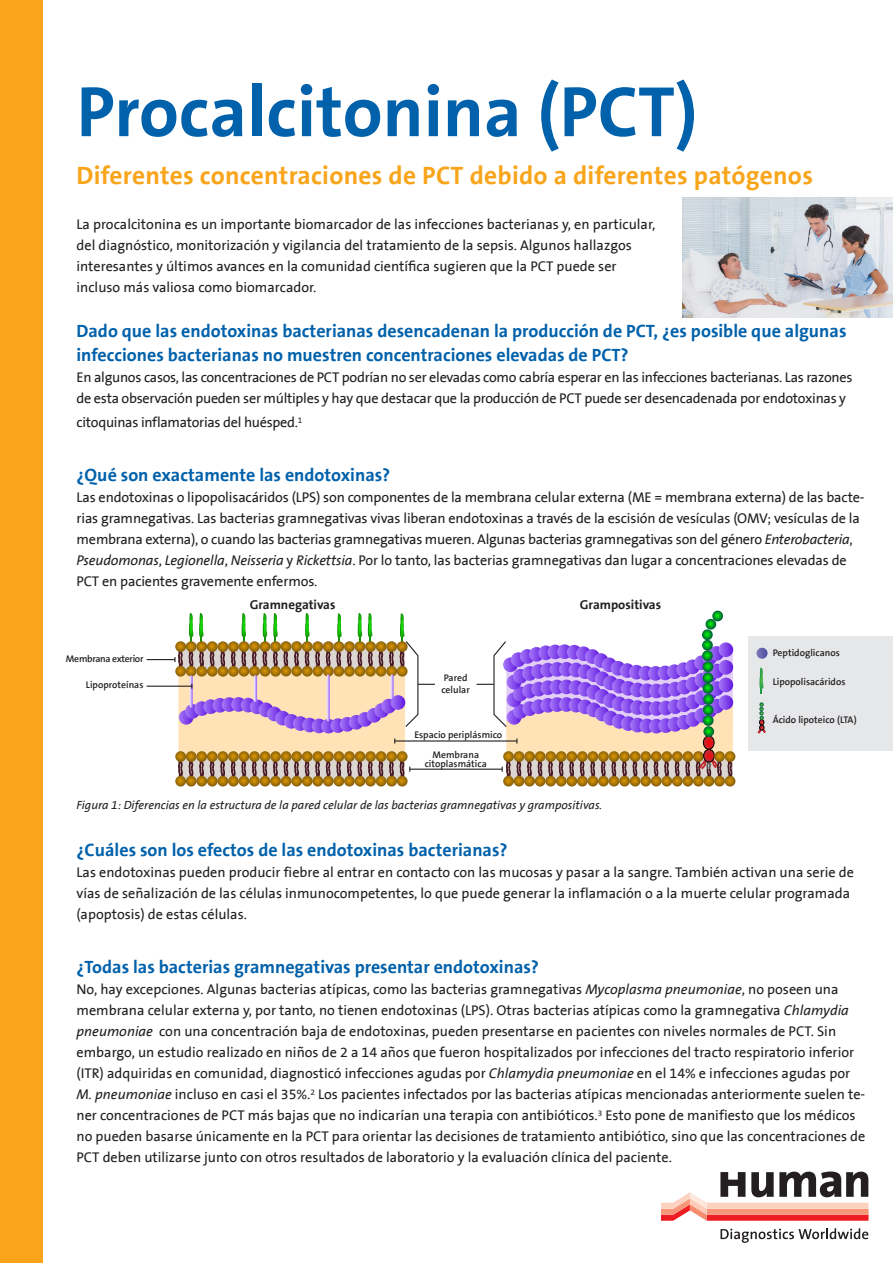
<style>
.page{position:relative;width:893px;height:1263px;background:#fff}
.page>*{position:absolute;margin:0;border:0;box-sizing:border-box;transform-origin:0 0}
.t1{font:700 72px "The Sans B7";color:#0161ab}
.t2{font:700 25.5px "The Sans B7";letter-spacing:.01em;color:#f9a51b}
.t3{font:700 18px/24px "The Sans B7";color:#0161ab}
.t4{font:14.25px/21px "The Sans B5 Plain";color:#231f20}
.t5{font:14.25px/21px "The Sans B5 Plain";letter-spacing:-.02em;color:#231f20}
.t6{font:700 13.05px "The Sans B7";color:#231f20}
.t7{font:italic 12px "The Sans B5 Plain";color:#231f20}
.t8{font:600 9.75px "The Sans B6";color:#231f20}
.t9{font:600 9.75px "The Sans B6";letter-spacing:-.03em;color:#231f20}
.s1{font-style:italic}
</style>
<div class="page">
<svg style="left:661px;top:1171px;width:207px;height:50px"></svg>
<svg style="left:720px;top:1228px;width:148px;height:15px"></svg>
<img style="left:682px;top:197px;width:211px;height:120px">
<div style="left:748px;top:636px;width:145px;height:114px;background:#e6e7e9"></div>
<hr style="left:410px;top:769px;width:92px;height:1px;background:#231f20">
<hr style="left:395px;top:740px;width:122px;height:1px;background:#231f20">
<svg style="left:147px;top:613px;width:288px;height:173px"></svg>
<svg style="left:477px;top:611px;width:258px;height:175px"></svg>
<svg style="left:756px;top:648px;width:11px;height:11px"></svg>
<svg style="left:759px;top:667px;width:4px;height:27px"></svg>
<svg style="left:758px;top:702px;width:7px;height:31px"></svg>
<div style="left:0;top:0;width:43px;height:1263px;background:#f9a51b"></div>
<p class="t1" style="left:77px;top:74px;width:622px">Procalcitonina (PCT)</p>
<p class="t2" style="left:77px;top:162px;width:738px">Diferentes concentraciones de PCT debido a diferentes patógenos</p>
<p class="t4" style="left:77px;top:214px;width:580px">La procalcitonina es un importante biomarcador de las infecciones bacterianas y, en particular,</p>
<p class="t4" style="left:77px;top:235px;width:557px">del diagnóstico, monitorización y vigilancia del tratamiento de la sepsis. Algunos hallazgos</p>
<p class="t4" style="left:77px;top:256px;width:542px">interesantes y últimos avances en la comunidad científica sugieren que la PCT puede ser</p>
<p class="t4" style="left:77px;top:277px;width:241px">incluso más valiosa como biomarcador.</p>
<p class="t3" style="left:77px;top:320px;width:771px">Dado que las endotoxinas bacterianas desencadenan la producción de PCT, ¿es posible que algunas infecciones bacterianas no muestren concentraciones elevadas de PCT?</p>
<p class="t5" style="left:77px;top:367px;width:777px">En algunos casos, las concentraciones de PCT podrían no ser elevadas como cabría esperar en las infecciones bacterianas. Las razones de esta observación pueden ser múltiples y hay que destacar que la producción de PCT puede ser desencadenada por endotoxinas y</p>
<p class="t5" style="left:77px;top:412px;width:227px">citoquinas inflamatorias del huésped.<sup>1</sup></p>
<p class="t3" style="left:77px;top:464px;width:315px">¿Qué son exactamente las endotoxinas?</p>
<p class="t4" style="left:77px;top:487px;width:790px">Las endotoxinas o lipopolisacáridos (LPS) son componentes de la membrana celular externa (ME = membrana externa) de las bacte&shy;rias gramnegativas. Las bacterias gramnegativas vivas liberan endotoxinas a través de la escisión de vesículas (OMV; vesículas de la membrana externa), o cuando las bacterias gramnegativas mueren. Algunas bacterias gramnegativas son del género <span class="s1">Enterobacteria</span>, <span class="s1">Pseudomonas</span>, <span class="s1">Legionella</span>, <span class="s1">Neisseria</span> y <span class="s1">Rickettsia</span>. Por lo tanto, las bacterias gramnegativas dan lugar a concentraciones elevadas de PCT en pacientes gravemente enfermos.</p>
<p class="t9" style="left:66px;top:653px;width:79px">Membrana exterior</p>
<p class="t8" style="left:86px;top:679px;width:59px">Lipoproteínas</p>
<p class="t6" style="left:250px;top:598px;width:87px">Gramnegativas</p>
<p class="t6" style="left:580px;top:598px;width:83px">Grampositivas</p>
<p class="t8" style="left:444px;top:673px;width:25px">Pared</p>
<p class="t8" style="left:441px;top:684px;width:30px">celular</p>
<p class="t8" style="left:414px;top:729px;width:89px">Espacio periplásmico</p>
<p class="t8" style="left:432px;top:749px;width:48px">Membrana</p>
<p class="t8" style="left:425px;top:758px;width:63px">citoplasmática</p>
<p class="t7" style="left:77px;top:798px;width:527px">Figura 1: Diferencias en la estructura de la pared celular de las bacterias gramnegativas y grampositivas.</p>
<p class="t8" style="left:773px;top:648px;width:69px">Peptidoglicanos</p>
<p class="t8" style="left:773px;top:676px;width:74px">Lipopolisacáridos</p>
<p class="t8" style="left:773px;top:715px;width:85px">Ácido lipoteico (LTA)</p>
<p class="t3" style="left:77px;top:839px;width:433px">¿Cuáles son los efectos de las endotoxinas bacterianas?</p>
<p class="t4" style="left:77px;top:862px;width:779px">Las endotoxinas pueden producir fiebre al entrar en contacto con las mucosas y pasar a la sangre. También activan una serie de vías de señalización de las células inmunocompetentes, lo que puede generar la inflamación o a la muerte celular programada (apoptosis) de estas células.</p>
<p class="t3" style="left:77px;top:956px;width:464px">¿Todas las bacterias gramnegativas presentar endotoxinas?</p>
<p class="t4" style="left:77px;top:979px;width:790px">No, hay excepciones. Algunas bacterias atípicas, como las bacterias gramnegativas <span class="s1">Mycoplasma pneumoniae</span>, no poseen una membrana celular externa y, por tanto, no tienen endotoxinas (LPS). Otras bacterias atípicas como la gramnegativa <span class="s1">Chlamydia pneumoniae</span> con una concentración baja de endotoxinas, pueden presentarse en pacientes con niveles normales de PCT. Sin embargo, un estudio realizado en niños de 2 a 14 años que fueron hospitalizados por infecciones del tracto respiratorio inferior (ITR) adquiridas en comunidad, diagnosticó infecciones agudas por <span class="s1">Chlamydia pneumoniae</span> en el 14% e infecciones agudas por <span class="s1">M. pneumoniae</span> incluso en casi el 35%.<sup>2</sup> Los pacientes infectados por las bacterias atípicas mencionadas anteriormente suelen te&shy;ner concentraciones de PCT más bajas que no indicarían una terapia con antibióticos.<sup>3</sup> Esto pone de manifiesto que los médicos no pueden basarse únicamente en la PCT para orientar las decisiones de tratamiento antibiótico, sino que las concentraciones de PCT deben utilizarse junto con otros resultados de laboratorio y la evaluación clínica del paciente.</p>
</div>
